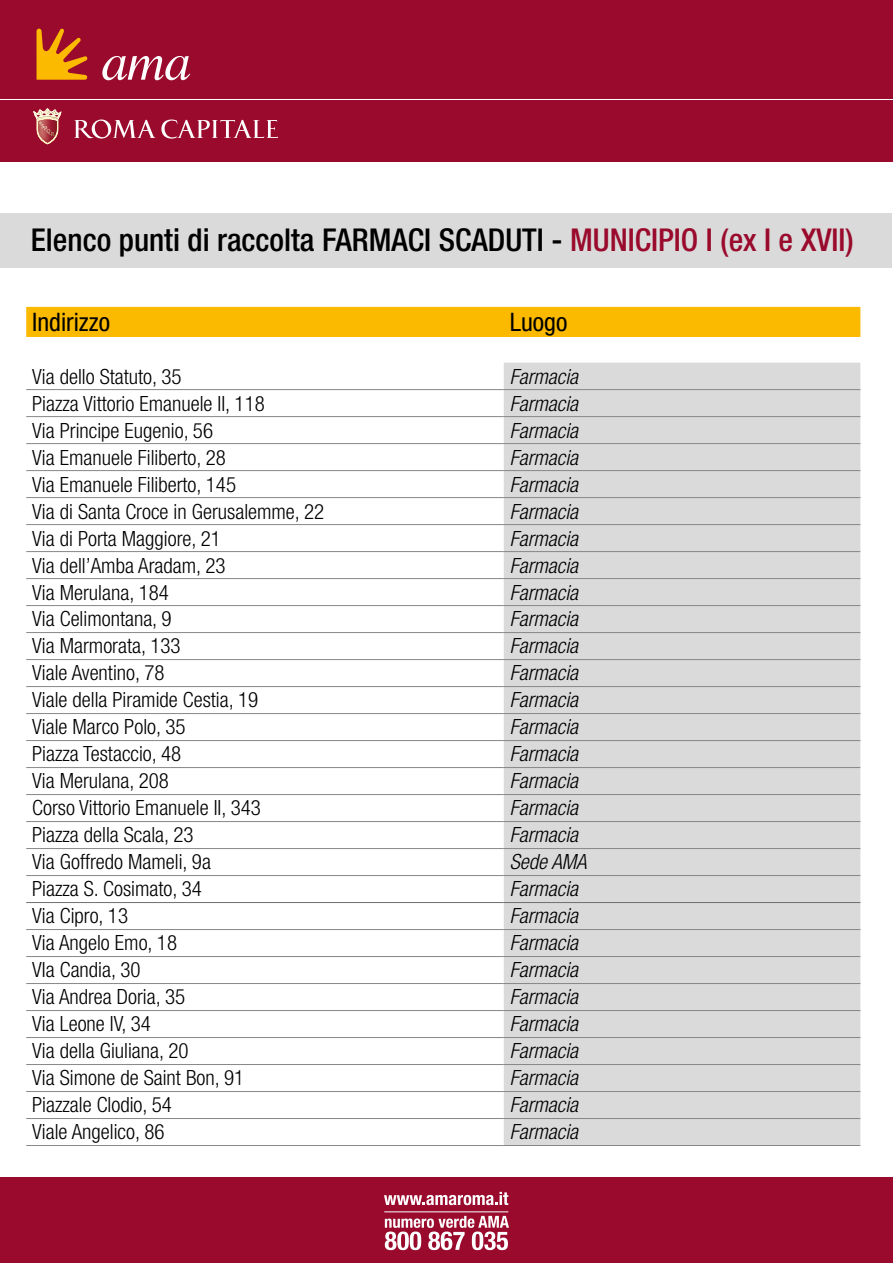
<style>
.page{position:relative;width:893px;height:1263px;background:#fff}
.page>*{position:absolute;margin:0;border:0;box-sizing:border-box;transform-origin:0 0}
.t1{font:500 condensed 31.5px "Helvetica Neue LT Std";color:#000}
.t2{font:condensed 25.5px "Helvetica Neue LT Std";color:#000}
.t3{font:300 condensed 21px "Helvetica Neue LT Std";color:#000}
.t4{font:italic 300 condensed 21px "Helvetica Neue LT Std";color:#000}
.s1{color:#990a2c}
</style>
<div class="page">
<div style="left:1px;top:214px;width:891px;height:54px;background:#dadada"></div>
<div style="left:0;top:0;width:893px;height:162px;background:#990a2c"></div>
<hr style="left:0;top:99px;width:893px;height:1px;background:#fff">
<svg style="left:37px;top:28px;width:51px;height:52px"></svg>
<svg style="left:102px;top:56px;width:88px;height:24px"></svg>
<svg style="left:161px;top:120px;width:117px;height:19px"></svg>
<svg style="left:74px;top:119px;width:81px;height:20px"></svg>
<svg style="left:34px;top:109px;width:27px;height:35px"></svg>
<div style="left:0;top:1178px;width:893px;height:85px;background:#990a2c"></div>
<svg style="left:384px;top:1192px;width:124px;height:13px"></svg>
<svg style="left:385px;top:1216px;width:124px;height:34px"></svg>
<hr style="left:384px;top:1211px;width:124px;height:1px;background:#fff">
<div style="left:26px;top:307px;width:834px;height:30px;background:#fbba00"></div>
<div style="left:504px;top:363px;width:356px;height:782px;background:#dadada"></div>
<hr style="left:26px;top:389px;width:478px;height:1px;background:#878787">
<hr style="left:504px;top:389px;width:356px;height:1px;background:#878787">
<hr style="left:26px;top:416px;width:478px;height:1px;background:#878787">
<hr style="left:504px;top:416px;width:356px;height:1px;background:#878787">
<hr style="left:26px;top:443px;width:478px;height:1px;background:#878787">
<hr style="left:504px;top:443px;width:356px;height:1px;background:#878787">
<hr style="left:26px;top:470px;width:478px;height:1px;background:#878787">
<hr style="left:504px;top:470px;width:356px;height:1px;background:#878787">
<hr style="left:26px;top:497px;width:478px;height:1px;background:#878787">
<hr style="left:504px;top:497px;width:356px;height:1px;background:#878787">
<hr style="left:26px;top:524px;width:478px;height:1px;background:#878787">
<hr style="left:504px;top:524px;width:356px;height:1px;background:#878787">
<hr style="left:26px;top:551px;width:478px;height:1px;background:#878787">
<hr style="left:504px;top:551px;width:356px;height:1px;background:#878787">
<hr style="left:26px;top:578px;width:478px;height:1px;background:#878787">
<hr style="left:504px;top:578px;width:356px;height:1px;background:#878787">
<hr style="left:26px;top:605px;width:478px;height:1px;background:#878787">
<hr style="left:504px;top:605px;width:356px;height:1px;background:#878787">
<hr style="left:26px;top:632px;width:478px;height:1px;background:#878787">
<hr style="left:504px;top:632px;width:356px;height:1px;background:#878787">
<hr style="left:26px;top:659px;width:478px;height:1px;background:#878787">
<hr style="left:504px;top:659px;width:356px;height:1px;background:#878787">
<hr style="left:26px;top:686px;width:478px;height:1px;background:#878787">
<hr style="left:504px;top:686px;width:356px;height:1px;background:#878787">
<hr style="left:26px;top:713px;width:478px;height:1px;background:#878787">
<hr style="left:504px;top:713px;width:356px;height:1px;background:#878787">
<hr style="left:26px;top:740px;width:478px;height:1px;background:#878787">
<hr style="left:504px;top:740px;width:356px;height:1px;background:#878787">
<hr style="left:26px;top:767px;width:478px;height:1px;background:#878787">
<hr style="left:504px;top:767px;width:356px;height:1px;background:#878787">
<hr style="left:26px;top:794px;width:478px;height:1px;background:#878787">
<hr style="left:504px;top:794px;width:356px;height:1px;background:#878787">
<hr style="left:26px;top:821px;width:478px;height:1px;background:#878787">
<hr style="left:504px;top:821px;width:356px;height:1px;background:#878787">
<hr style="left:26px;top:848px;width:478px;height:1px;background:#878787">
<hr style="left:504px;top:848px;width:356px;height:1px;background:#878787">
<hr style="left:26px;top:875px;width:478px;height:1px;background:#878787">
<hr style="left:504px;top:875px;width:356px;height:1px;background:#878787">
<hr style="left:26px;top:929px;width:478px;height:1px;background:#878787">
<hr style="left:504px;top:929px;width:356px;height:1px;background:#878787">
<hr style="left:26px;top:956px;width:478px;height:1px;background:#878787">
<hr style="left:504px;top:956px;width:356px;height:1px;background:#878787">
<hr style="left:26px;top:983px;width:478px;height:1px;background:#878787">
<hr style="left:504px;top:983px;width:356px;height:1px;background:#878787">
<hr style="left:26px;top:1010px;width:478px;height:1px;background:#878787">
<hr style="left:504px;top:1010px;width:356px;height:1px;background:#878787">
<hr style="left:26px;top:1037px;width:478px;height:1px;background:#878787">
<hr style="left:504px;top:1037px;width:356px;height:1px;background:#878787">
<hr style="left:26px;top:1064px;width:478px;height:1px;background:#878787">
<hr style="left:504px;top:1064px;width:356px;height:1px;background:#878787">
<hr style="left:26px;top:1091px;width:478px;height:1px;background:#878787">
<hr style="left:504px;top:1091px;width:356px;height:1px;background:#878787">
<hr style="left:26px;top:1118px;width:478px;height:1px;background:#878787">
<hr style="left:504px;top:1118px;width:356px;height:1px;background:#878787">
<hr style="left:26px;top:1145px;width:478px;height:1px;background:#878787">
<hr style="left:504px;top:1145px;width:356px;height:1px;background:#878787">
<hr style="left:26px;top:902px;width:478px;height:1px;background:#706f6f">
<hr style="left:504px;top:902px;width:356px;height:1px;background:#706f6f">
<h1 class="t1" style="left:31px;top:221px;width:824px">Elenco punti di raccolta FARMACI SCADUTI - <span class="s1">MUNICIPIO I (ex I e XVII)</span></h1>
<p class="t2" style="left:32px;top:307px;width:79px">Indirizzo</p>
<p class="t2" style="left:510px;top:307px;width:59px">Luogo</p>
<p class="t3" style="left:32px;top:364px;width:151px">Via dello Statuto, 35</p>
<p class="t4" style="left:510px;top:364px;width:70px">Farmacia</p>
<p class="t3" style="left:32px;top:391px;width:234px">Piazza Vittorio Emanuele II, 118</p>
<p class="t4" style="left:510px;top:391px;width:70px">Farmacia</p>
<p class="t3" style="left:32px;top:418px;width:182px">Via Principe Eugenio, 56</p>
<p class="t4" style="left:510px;top:418px;width:70px">Farmacia</p>
<p class="t3" style="left:32px;top:445px;width:195px">Via Emanuele Filiberto, 28</p>
<p class="t4" style="left:510px;top:445px;width:70px">Farmacia</p>
<p class="t3" style="left:32px;top:472px;width:205px">Via Emanuele Filiberto, 145</p>
<p class="t4" style="left:510px;top:472px;width:70px">Farmacia</p>
<p class="t3" style="left:32px;top:499px;width:294px">Via di Santa Croce in Gerusalemme, 22</p>
<p class="t4" style="left:510px;top:499px;width:70px">Farmacia</p>
<p class="t3" style="left:32px;top:526px;width:190px">Via di Porta Maggiore, 21</p>
<p class="t4" style="left:510px;top:526px;width:70px">Farmacia</p>
<p class="t3" style="left:32px;top:553px;width:195px">Via dell’Amba Aradam, 23</p>
<p class="t4" style="left:510px;top:553px;width:70px">Farmacia</p>
<p class="t3" style="left:32px;top:580px;width:138px">Via Merulana, 184</p>
<p class="t4" style="left:510px;top:580px;width:70px">Farmacia</p>
<p class="t3" style="left:32px;top:607px;width:141px">Via Celimontana, 9</p>
<p class="t4" style="left:510px;top:607px;width:70px">Farmacia</p>
<p class="t3" style="left:32px;top:634px;width:150px">Via Marmorata, 133</p>
<p class="t4" style="left:510px;top:634px;width:70px">Farmacia</p>
<p class="t3" style="left:32px;top:661px;width:134px">Viale Aventino, 78</p>
<p class="t4" style="left:510px;top:661px;width:70px">Farmacia</p>
<p class="t3" style="left:32px;top:688px;width:227px">Viale della Piramide Cestia, 19</p>
<p class="t4" style="left:510px;top:688px;width:70px">Farmacia</p>
<p class="t3" style="left:32px;top:715px;width:155px">Viale Marco Polo, 35</p>
<p class="t4" style="left:510px;top:715px;width:70px">Farmacia</p>
<p class="t3" style="left:32px;top:742px;width:151px">Piazza Testaccio, 48</p>
<p class="t4" style="left:510px;top:742px;width:70px">Farmacia</p>
<p class="t3" style="left:32px;top:769px;width:138px">Via Merulana, 208</p>
<p class="t4" style="left:510px;top:769px;width:70px">Farmacia</p>
<p class="t3" style="left:32px;top:796px;width:230px">Corso Vittorio Emanuele II, 343</p>
<p class="t4" style="left:510px;top:796px;width:70px">Farmacia</p>
<p class="t3" style="left:32px;top:823px;width:163px">Piazza della Scala, 23</p>
<p class="t4" style="left:510px;top:823px;width:70px">Farmacia</p>
<p class="t3" style="left:32px;top:850px;width:180px">Via Goffredo Mameli, 9a</p>
<p class="t4" style="left:510px;top:850px;width:78px">Sede AMA</p>
<p class="t3" style="left:32px;top:877px;width:171px">Piazza S. Cosimato, 34</p>
<p class="t4" style="left:510px;top:877px;width:70px">Farmacia</p>
<p class="t3" style="left:32px;top:904px;width:97px">Via Cipro, 13</p>
<p class="t4" style="left:510px;top:904px;width:70px">Farmacia</p>
<p class="t3" style="left:32px;top:931px;width:146px">Via Angelo Emo, 18</p>
<p class="t4" style="left:510px;top:931px;width:70px">Farmacia</p>
<p class="t3" style="left:32px;top:958px;width:110px">VIa Candia, 30</p>
<p class="t4" style="left:510px;top:958px;width:70px">Farmacia</p>
<p class="t3" style="left:32px;top:985px;width:155px">Via Andrea Doria, 35</p>
<p class="t4" style="left:510px;top:985px;width:70px">Farmacia</p>
<p class="t3" style="left:32px;top:1012px;width:120px">Via Leone IV, 34</p>
<p class="t4" style="left:510px;top:1012px;width:70px">Farmacia</p>
<p class="t3" style="left:32px;top:1039px;width:158px">Via della Giuliana, 20</p>
<p class="t4" style="left:510px;top:1039px;width:70px">Farmacia</p>
<p class="t3" style="left:32px;top:1066px;width:214px">Via Simone de Saint Bon, 91</p>
<p class="t4" style="left:510px;top:1066px;width:70px">Farmacia</p>
<p class="t3" style="left:32px;top:1093px;width:141px">Piazzale Clodio, 54</p>
<p class="t4" style="left:510px;top:1093px;width:70px">Farmacia</p>
<p class="t3" style="left:32px;top:1120px;width:134px">Viale Angelico, 86</p>
<p class="t4" style="left:510px;top:1120px;width:70px">Farmacia</p>
</div>
